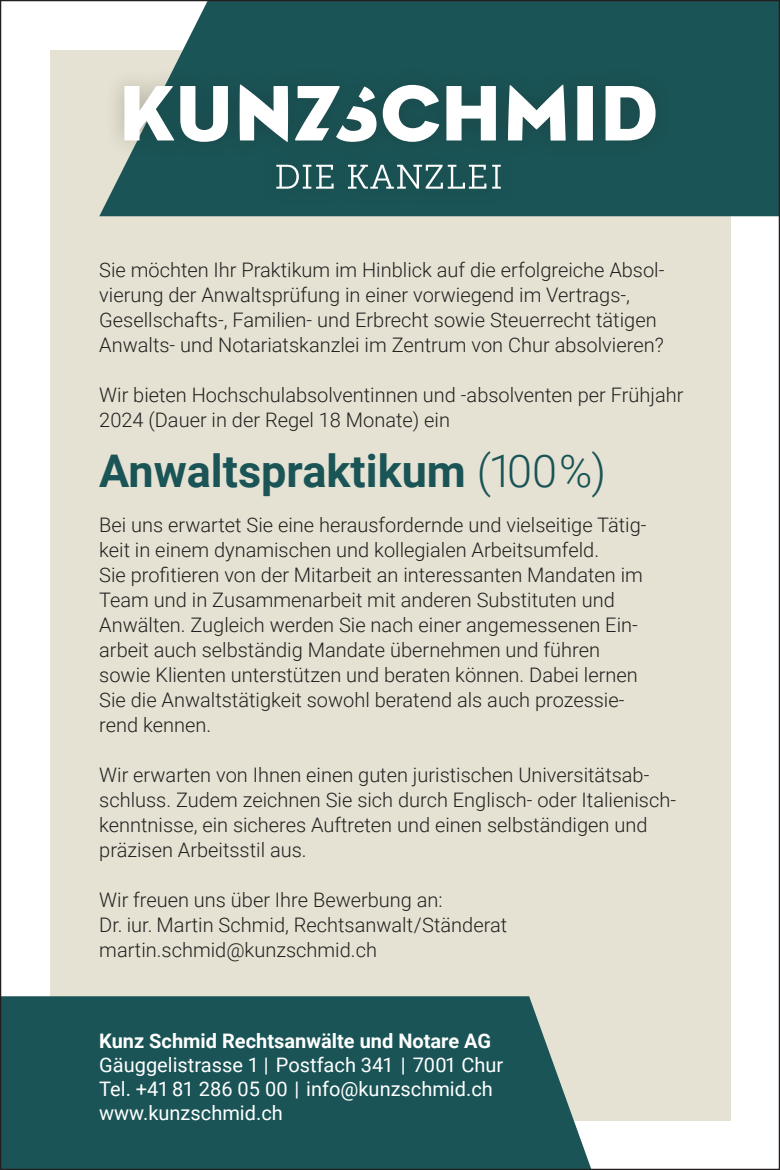
<style>
.page{position:relative;width:780px;height:1170px;background:#fff}
.page>*{position:absolute;margin:0;border:0;box-sizing:border-box;transform-origin:0 0}
.t1{font:700 45px "Roboto";color:#1a5456}
.t2{font:300 20px/25px "Roboto";color:#231f20}
.t3{font:20px/24px "Roboto";color:#fff}
.t4{font:700 20px "Roboto";color:#fff}
.s1{font-weight:300}
</style>
<div class="page">
<div style="left:50px;top:50px;width:680px;height:1070px;background:#e5e2d3"></div>
<svg style="left:99px;top:2px;width:679px;height:214px;background:#326566"></svg>
<div style="left:104px;top:66px;width:571px;height:142px;background:#231f20;opacity:.25"></div>
<svg style="left:124px;top:86px;width:50px;height:54px;background:#c1cdcc"></svg>
<svg style="left:180px;top:86px;width:48px;height:56px;background:#acbfc0"></svg>
<svg style="left:239px;top:84px;width:49px;height:58px;background:#b1c3c3"></svg>
<svg style="left:295px;top:86px;width:81px;height:56px;background:#8ca6a7"></svg>
<svg style="left:383px;top:85px;width:56px;height:57px;background:#94adae"></svg>
<svg style="left:446px;top:86px;width:50px;height:54px;background:#b9c9c9"></svg>
<svg style="left:508px;top:85px;width:57px;height:55px;background:#a8bcbd"></svg>
<svg style="left:577px;top:86px;width:16px;height:54px"></svg>
<svg style="left:605px;top:86px;width:50px;height:54px;background:#bacaca"></svg>
<svg style="left:276px;top:165px;width:57px;height:24px"></svg>
<svg style="left:348px;top:165px;width:138px;height:24px;background:#578081"></svg>
<svg style="left:492px;top:165px;width:8px;height:24px"></svg>
<div style="left:2px;top:996px;width:589px;height:171px;background:#1a5456"></div>
<p class="t2" style="left:99px;top:257px;width:566px">Sie möchten Ihr Praktikum im Hinblick auf die erfolgreiche Absol&shy;vierung der Anwaltsprüfung in einer vorwiegend im Vertrags-, Gesellschafts-, Familien- und Erbrecht sowie Steuerrecht tätigen Anwalts- und Notariatskanzlei im Zentrum von Chur absolvieren?</p>
<p class="t2" style="left:99px;top:382px;width:585px">Wir bieten Hochschulabsolventinnen und -absolventen per Frühjahr<br>2024 (Dauer in der Regel 18 Monate) ein</p>
<h1 class="t1" style="left:99px;top:439px;width:508px">Anwaltspraktikum <span class="s1">(100 %)</span></h1>
<p class="t2" style="left:99px;top:512px;width:545px">Bei uns erwartet Sie eine herausfordernde und vielseitige Tätig-- keit in einem dynamischen und kollegialen Arbeitsumfeld.<br>Sie profitieren von der Mitarbeit an interessanten Mandaten im Team und in Zusammenarbeit mit anderen Substituten und Anwälten. Zugleich werden Sie nach einer angemessenen Ein-- arbeit auch selbständig Mandate übernehmen und führen sowie Klienten unterstützen und beraten können. Dabei lernen Sie die Anwaltstätigkeit sowohl beratend als auch prozessie-- rend kennen.</p>
<p class="t2" style="left:99px;top:762px;width:578px">Wir erwarten von Ihnen einen guten juristischen Universitätsab&shy;schluss. Zudem zeichnen Sie sich durch Englisch- oder Italienisch&shy;kenntnisse, ein sicheres Auftreten und einen selbständigen und präzisen Arbeitsstil aus.</p>
<p class="t2" style="left:99px;top:887px;width:409px">Wir freuen uns über Ihre Bewerbung an:<br>Dr. iur. Martin Schmid, Rechtsanwalt/Ständerat martin.schmid@kunzschmid.ch</p>
<p class="t4" style="left:99px;top:1027px;width:393px">Kunz Schmid Rechtsanwälte und Notare AG</p>
<p class="t3" style="left:99px;top:1052px;width:405px">Gäuggelistrasse 1 | Postfach 341 | 7001 Chur<br>Tel. +41 81 286 05 00 | info@kunzschmid.ch www.kunzschmid.ch</p>
</div>
